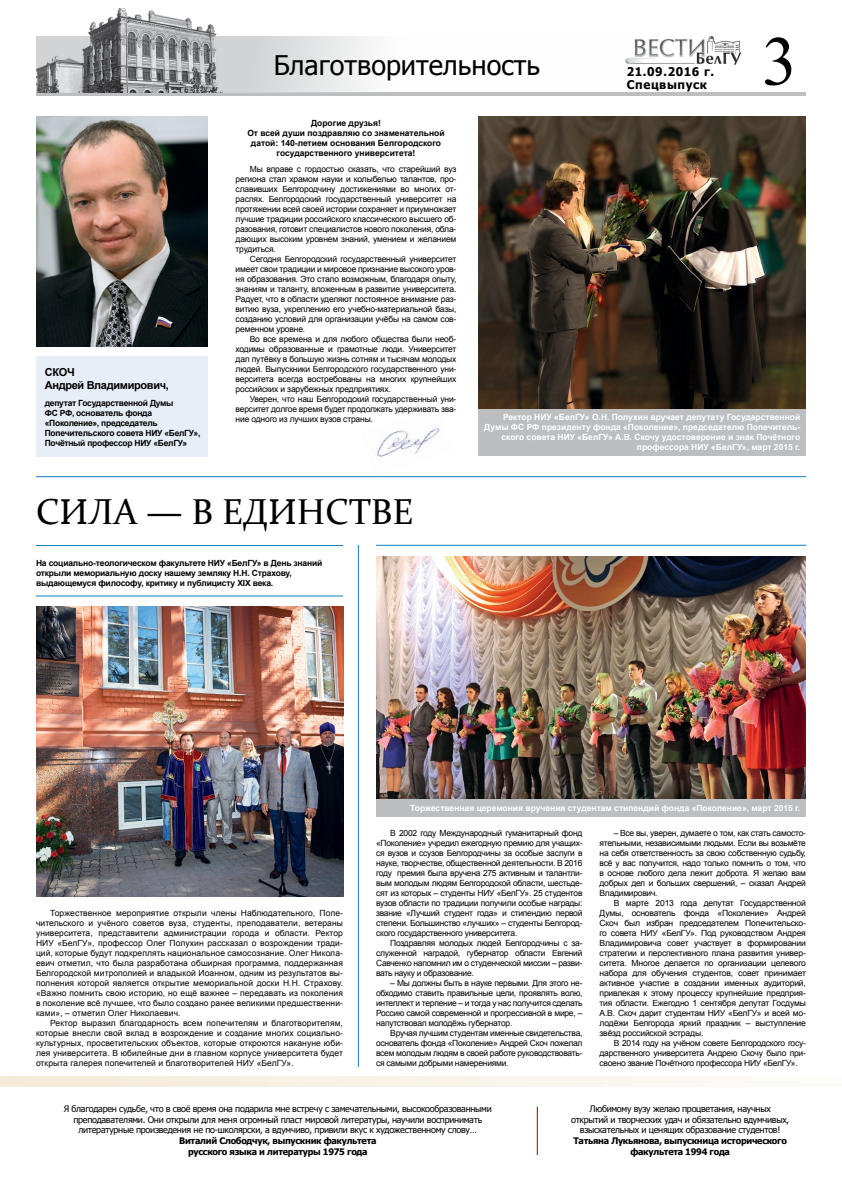
<style>
.page{position:relative;width:842px;height:1191px;background:#fff}
.page>*{position:absolute;margin:0;border:0;box-sizing:border-box;transform-origin:0 0}
.t1{font:70px "Times New Roman";color:#000}
.t2{font:36px "Constantia";color:#000}
.t3{font:27px "Tahoma";color:#000}
.t4{font:700 12px/13px "Tahoma";letter-spacing:.05em;color:#000}
.t5{font:700 11px/13px "Arial";letter-spacing:-.03em;color:#000}
.t6{font:9px/10.8px "Tahoma";letter-spacing:-.03em;color:#000;text-align:center}
.t7{font:700 9px/10.8px "Tahoma";letter-spacing:-.03em;color:#000;text-align:center}
.t8{font:8.5px/10px "Arial";letter-spacing:-.025em;color:#000;text-align:justify}
.t9{font:700 8.5px/10px "Arial";letter-spacing:-.02em;color:#000}
.t10{font:700 8.5px/10px "Arial";color:#fff;text-align:right}
.t11{font:700 8.5px/10px "Arial";color:#000;text-align:center}
</style>
<div class="page">
<img style="left:635px;top:36px;width:106px;height:29px">
<hr style="left:36px;top:93px;width:770px;height:3px;background:#bcbec0">
<img style="left:376px;top:427px;width:64px;height:30px">
<div style="left:36px;top:356px;width:171px;height:100px;background:#e7eef8"></div>
<img style="left:36px;top:116px;width:171px;height:230px">
<hr style="left:36px;top:476px;width:770px;height:1px;background:#0f7dc2">
<hr style="left:36px;top:545px;width:307px;height:1px;background:#0f7dc2">
<hr style="left:358px;top:545px;width:1px;height:521px;background:#0f7dc2">
<hr style="left:36px;top:595px;width:307px;height:1px;background:#0f7dc2">
<svg style="left:0;top:1076px;width:737px;height:11px;fill:#f8f2e6"></svg>
<hr style="left:537px;top:1106px;width:1px;height:49px;background:#94070a">
<img style="left:36px;top:606px;width:307px;height:290px">
<hr style="left:376px;top:545px;width:430px;height:1px;background:#0f7dc2">
<img style="left:376px;top:556px;width:430px;height:242px">
<div style="left:376px;top:798px;width:430px;height:18px;background:#bcbec0"></div>
<div style="left:478px;top:408px;width:328px;height:48px;background:#bcbec0"></div>
<svg style="left:234px;top:36px;width:401px;height:57px"></svg>
<img style="left:36px;top:8px;width:198px;height:85px">
<img style="left:478px;top:116px;width:328px;height:292px">
<p class="t5" style="left:45px;top:366px;width:126px">СКОЧ<br>Андрей Владимирович,</p>
<p class="t9" style="left:45px;top:398px;width:157px">депутат Государственной Думы<br>ФС РФ, основатель фонда «Поколение», председатель<br>Попечительского совета НИУ «БелГУ»,<br>Почётный профессор НИУ «БелГУ»</p>
<h3 class="t3" style="left:274px;top:47px;width:268px">Благотворительность</h3>
<p class="t11" style="left:247px;top:118px;width:199px">Дорогие друзья!<br>От всей души поздравляю со знаменательной датой: 140-летием основания Белгородского государственного университета!</p>
<h3 class="t4" style="left:627px;top:65px;width:89px">21.09.2016 г.<br>Спецвыпуск</h3>
<h1 class="t1" style="left:762px;top:14px;width:36px">3</h1>
<p class="t8" style="left:236px;top:164px;width:222px;text-indent:14px">Мы вправе с гордостью сказать, что старейший вуз региона стал храмом науки и колыбелью талантов, про&shy;славивших Белгородчину достижениями во многих от&shy;раслях. Белгородский государственный университет на протяжении всей своей истории сохраняет и приумножает лучшие традиции российского классического высшего об&shy;разования, готовит специалистов нового поколения, обла&shy;дающих высоким уровнем знаний, умением и желанием трудиться.</p>
<p class="t8" style="left:236px;top:254px;width:222px;text-indent:14px">Сегодня Белгородский государственный университет имеет свои традиции и мировое признание высокого уров&shy;ня образования. Это стало возможным, благодаря опыту, знаниям и таланту, вложенным в развитие университета.<br>Радует, что в области уделяют постоянное внимание раз&shy;витию вуза, укреплению его учебно-материальной базы, созданию условий для организации учёбы на самом сов&shy;ременном уровне.</p>
<p class="t8" style="left:236px;top:334px;width:222px;text-indent:14px">Во все времена и для любого общества были необ&shy;ходимы образованные и грамотные люди. Университет дал путёвку в большую жизнь сотням и тысячам молодых людей. Выпускники Белгородского государственного уни&shy;верситета всегда востребованы на многих крупнейших российских и зарубежных предприятиях.</p>
<p class="t8" style="left:236px;top:394px;width:222px;text-indent:14px">Уверен, что наш Белгородский государственный уни&shy;верситет долгое время будет продолжать удерживать зва&shy;ние одного из лучших вузов страны.</p>
<p class="t10" style="left:484px;top:413px;width:317px">Ректор НИУ «БелГУ» О.Н. Полухин вручает депутату Государственной Думы ФС РФ президенту фонда «Поколение», председателю Попечитель&shy;ского совета НИУ «БелГУ» А.В. Скочу удостоверение и знак Почётного профессора НИУ «БелГУ», март 2015 г.</p>
<h2 class="t2" style="left:36px;top:487px;width:379px">СИЛА — В ЕДИНСТВЕ</h2>
<p class="t9" style="left:36px;top:558px;width:288px">На социально-теологическом факультете НИУ «БелГУ» в День знаний открыли мемориальную доску нашему земляку Н.Н. Страхову, выдающемуся философу, критику и публицисту XIX века.</p>
<p class="t8" style="left:36px;top:908px;width:308px;text-indent:14px">Торжественное мероприятие открыли члены Наблюдательного, Попе&shy;чительского и учёного советов вуза, студенты, преподаватели, ветераны университета, представители администрации города и области. Ректор НИУ «БелГУ», профессор Олег Полухин рассказал о возрождении тради&shy;ций, которые будут подкреплять национальное самосознание. Олег Никола&shy;евич отметил, что была разработана обширная программа, поддержанная Белгородской митрополией и владыкой Иоанном, одним из результатов вы&shy;полнения которой является открытие мемориальной доски Н.Н. Страхову. «Важно помнить свою историю, но ещё важнее – передавать из поколения в поколение всё лучшее, что было создано ранее великими предшественни&shy;ками», – отметил Олег Николаевич.</p>
<p class="t8" style="left:36px;top:1018px;width:308px;text-indent:14px">Ректор выразил благодарность всем попечителям и благотворителям, которые внесли свой вклад в возрождение и создание многих социально&shy;культурных, просветительских объектов, которые откроются накануне юби&shy;лея университета. В юбилейные дни в главном корпусе университета будет открыта галерея попечителей и благотворителей НИУ «БелГУ».</p>
<p class="t10" style="left:410px;top:803px;width:392px">Торжественная церемония вручения студентам стипендий фонда «Поколение», март 2015 г.</p>
<p class="t8" style="left:376px;top:828px;width:208px;text-indent:14px">В 2002 году Международный гуманитарный фонд «Поколение» учредил ежегодную премию для учащих&shy;ся вузов и ссузов Белгородчины за особые заслуги в науке, творчестве, общественной деятельности. В 2016 году премия была вручена 275 активным и талантли&shy;вым молодым людям Белгородской области, шестьде&shy;сят из которых – студенты НИУ «БелГУ». 25 студентов вузов области по традиции получили особые награды: звание «Лучший студент года» и стипендию первой степени. Большинство «лучших» – студенты Белгород&shy;ского государственного университета.</p>
<p class="t8" style="left:376px;top:938px;width:208px;text-indent:14px">Поздравляя молодых людей Белгородчины с за&shy;служенной наградой, губернатор области Евгений Савченко напомнил им о студенческой миссии – разви&shy;вать науку и образование.</p>
<p class="t8" style="left:376px;top:978px;width:208px;text-indent:14px">– Мы должны быть в науке первыми. Для этого не&shy;обходимо ставить правильные цели, проявлять волю, интеллект и терпение – и тогда у нас получится сделать Россию самой современной и прогрессивной в мире, – напутствовал молодёжь губернатор.</p>
<p class="t8" style="left:376px;top:1028px;width:208px;text-indent:14px">Вручая лучшим студентам именные свидетельства, основатель фонда «Поколение» Андрей Скоч пожелал всем молодым людям в своей работе руководствовать&shy;ся самыми добрыми намерениями.</p>
<p class="t8" style="left:599px;top:828px;width:208px;text-indent:14px">– Все вы, уверен, думаете о том, как стать самосто&shy;ятельными, независимыми людьми. Если вы возьмёте на себя ответственность за свою собственную судьбу, всё у вас получится, надо только помнить о том, что в основе любого дела лежит доброта. Я желаю вам добрых дел и больших свершений, – сказал Андрей Владимирович.</p>
<p class="t8" style="left:599px;top:898px;width:208px;text-indent:14px">В марте 2013 года депутат Государственной Думы, основатель фонда «Поколение» Андрей Скоч был избран председателем Попечительско&shy;го совета НИУ «БелГУ». Под руководством Андрея Владимировича совет участвует в формировании стратегии и перспективного плана развития универ&shy;ситета. Многое делается по организации целевого набора для обучения студентов, совет принимает активное участие в создании именных аудиторий, привлекая к этому процессу крупнейшие предприя&shy;тия области. Ежегодно 1 сентября депутат Госдумы А.В. Скоч дарит студентам НИУ «БелГУ» и всей мо&shy;лодёжи Белгорода яркий праздник – выступление звёзд российской эстрады.</p>
<p class="t8" style="left:599px;top:1038px;width:208px;text-indent:14px">В 2014 году на учёном совете Белгородского госу&shy;дарственного университета Андрею Скочу было при&shy;своено звание Почётного профессора НИУ «БелГУ».</p>
<p class="t6" style="left:64px;top:1102px;width:429px">Я благодарен судьбе, что в своё время она подарила мне встречу с замечательными, высокообразованными преподавателями. Они открыли для меня огромный пласт мировой литературы, научили воспринимать литературные произведения не по-школярски, а вдумчиво, привили вкус к художественному слову…</p>
<p class="t7" style="left:179px;top:1135px;width:199px">Виталий Слободчук, выпускник факультета русского языка и литературы 1975 года</p>
<p class="t6" style="left:571px;top:1102px;width:220px">Любимому вузу желаю процветания, научных открытий и творческих удач и обязательно вдумчивых, взыскательных и ценящих образование студентов!</p>
<p class="t7" style="left:573px;top:1135px;width:215px">Татьяна Лукьянова, выпускница исторического факультета 1994 года</p>
</div>
